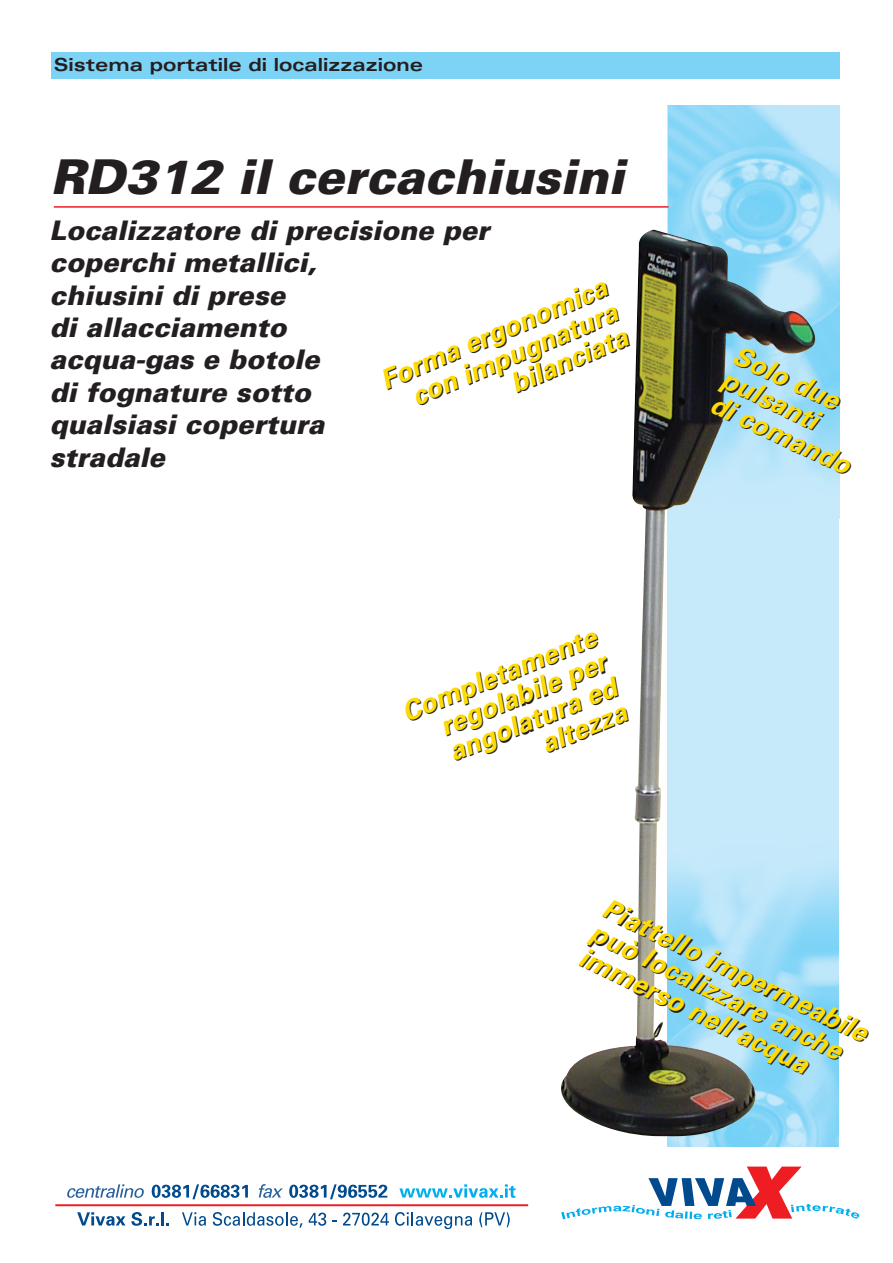
<style>
.page{position:relative;width:893px;height:1263px;background:#fff}
.page>*{position:absolute;margin:0;border:0;box-sizing:border-box;transform-origin:0 0}
.t1{font:italic 900 48px "Univers";color:#231f20}
.t2{font:italic 700 27px/27px "Univers";color:#ffdc01;text-align:right}
.t3{font:italic 900 27px/32.4px "Univers";color:#231f20}
.t4{font:700 expanded 18px "Univers";color:#231f20}
</style>
<div class="page">
<div style="left:667px;top:106px;width:172px;height:1029px;background:#c6eafa"></div>
<img style="left:668px;top:106px;width:171px;height:370px">
<img style="left:667px;top:872px;width:171px;height:274px">
<div style="left:51px;top:52px;width:788px;height:27px;background:#7cd3f6"></div>
<svg style="left:561px;top:1167px;width:298px;height:52px"></svg>
<hr style="left:55px;top:1204px;width:473px;height:2px;background:#ee1d23">
<svg style="left:67px;top:1184px;width:77px;height:14px"></svg>
<svg style="left:152px;top:1184px;width:96px;height:15px"></svg>
<svg style="left:259px;top:1184px;width:24px;height:14px"></svg>
<svg style="left:289px;top:1184px;width:98px;height:15px"></svg>
<svg style="left:399px;top:1184px;width:116px;height:14px"></svg>
<svg style="left:77px;top:1212px;width:48px;height:14px"></svg>
<svg style="left:131px;top:1212px;width:38px;height:14px"></svg>
<svg style="left:182px;top:1212px;width:24px;height:14px"></svg>
<svg style="left:213px;top:1212px;width:89px;height:16px"></svg>
<svg style="left:308px;top:1213px;width:18px;height:13px"></svg>
<svg style="left:343px;top:1213px;width:46px;height:13px"></svg>
<svg style="left:395px;top:1212px;width:77px;height:17px"></svg>
<svg style="left:479px;top:1212px;width:30px;height:15px"></svg>
<hr style="left:54px;top:206px;width:614px;height:2px;background:#ee1d23">
<img style="left:561px;top:230px;width:254px;height:907px">
<p class="t4" style="left:54px;top:58px;width:371px">Sistema portatile di localizzazione</p>
<h1 class="t1" style="left:51px;top:159px;width:575px">RD312 il cercachiusini</h1>
<p class="t3" style="left:50px;top:216px;width:441px">Localizzatore di precisione per coperchi metallici,<br>chiusini di prese<br>di allacciamento<br>acqua-gas e botole<br>di fognature sotto<br>qualsiasi copertura<br>stradale</p>
<p class="t2" style="left:377px;top:371px;width:245px;rotate:-23deg">Forma ergonomica con impugnatura bilanciata</p>
<p class="t2" style="left:399px;top:703px;width:209px;rotate:-22deg">Completamente regolabile per angolatura ed altezza</p>
<p class="t2" style="left:739px;top:343px;width:153px;text-align:left;rotate:25deg">Solo due pulsanti<br>di comando</p>
<p class="t2" style="left:609px;top:897px;width:293px;text-align:left;rotate:26deg">Piattello impermeabile può localizzare anche immerso nell’acqua</p>
</div>
